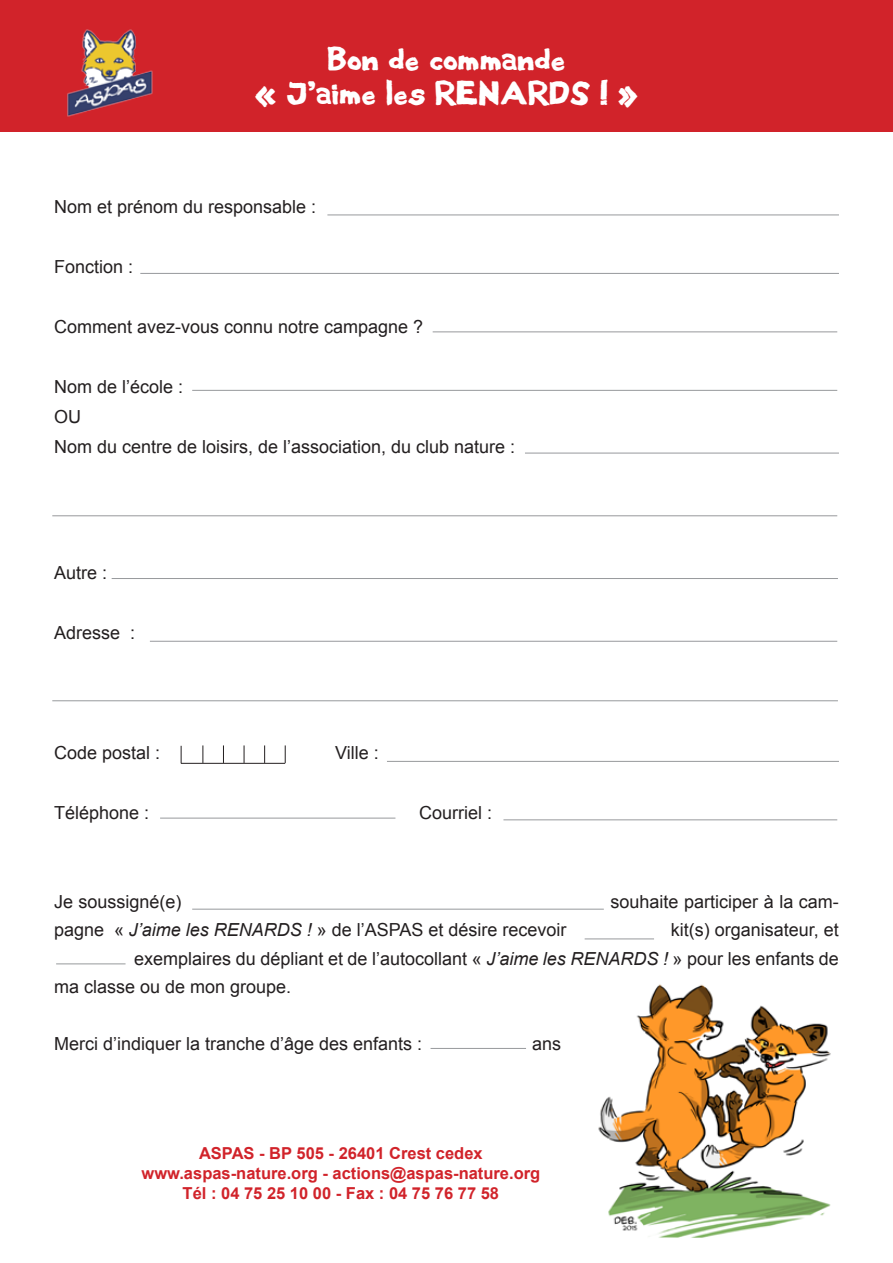
<style>
.page{position:relative;width:893px;height:1263px;background:#fff}
.page>*{position:absolute;margin:0;border:0;box-sizing:border-box;transform-origin:0 0}
.t1{font:28.5px "Black Metal Sans";color:#fff}
.t2{font:18px/28.5px "Arial";color:#231f20}
.t3{font:700 16.5px "Arial";color:#d1232a}
.s1{font-style:italic}
</style>
<div class="page">
<img style="left:598px;top:984px;width:233px;height:254px">
<div style="left:0;top:0;width:893px;height:132px;background:#d1232a"></div>
<hr style="left:327px;top:215px;width:512px;height:1px;background:#97999c">
<hr style="left:140px;top:273px;width:699px;height:1px;background:#97999c">
<hr style="left:433px;top:332px;width:404px;height:1px;background:#97999c">
<hr style="left:112px;top:578px;width:726px;height:1px;background:#97999c">
<hr style="left:150px;top:641px;width:687px;height:1px;background:#97999c">
<hr style="left:52px;top:700px;width:786px;height:1px;background:#97999c">
<hr style="left:192px;top:390px;width:645px;height:1px;background:#97999c">
<hr style="left:525px;top:453px;width:314px;height:1px;background:#97999c">
<hr style="left:52px;top:515px;width:785px;height:1px;background:#97999c">
<hr style="left:503px;top:819px;width:334px;height:1px;background:#97999c">
<hr style="left:160px;top:818px;width:235px;height:1px;background:#97999c">
<hr style="left:192px;top:909px;width:412px;height:1px;background:#97999c">
<hr style="left:585px;top:939px;width:69px;height:1px;background:#97999c">
<hr style="left:56px;top:964px;width:70px;height:1px;background:#97999c">
<hr style="left:431px;top:1048px;width:95px;height:1px;background:#97999c">
<hr style="left:387px;top:761px;width:452px;height:1px;background:#97999c">
<hr style="left:181px;top:763px;width:104px;height:1px;background:#231f20">
<svg style="left:181px;top:746px;width:1px;height:17px"></svg>
<svg style="left:203px;top:745px;width:1px;height:18px"></svg>
<svg style="left:223px;top:745px;width:1px;height:18px"></svg>
<svg style="left:244px;top:745px;width:1px;height:18px"></svg>
<svg style="left:264px;top:745px;width:1px;height:18px"></svg>
<svg style="left:285px;top:745px;width:1px;height:18px"></svg>
<img style="left:67px;top:29px;width:86px;height:88px">
<p class="t1" style="left:327px;top:38px;width:240px">Bon de commande</p>
<p class="t1" style="left:255px;top:72px;width:385px">« J’aime les RENARDS ! »</p>
<p class="t2" style="left:54px;top:193px;width:264px">Nom et prénom du responsable :</p>
<p class="t2" style="left:54px;top:253px;width:81px">Fonction :</p>
<p class="t2" style="left:54px;top:313px;width:371px">Comment avez-vous connu notre campagne ?</p>
<p class="t2" style="left:54px;top:373px;width:131px">Nom de l’école :</p>
<p class="t2" style="left:54px;top:403px;width:28px">OU</p>
<p class="t2" style="left:54px;top:433px;width:463px">Nom du centre de loisirs, de l’association, du club nature :</p>
<p class="t2" style="left:54px;top:559px;width:55px">Autre :</p>
<p class="t2" style="left:54px;top:619px;width:83px">Adresse :</p>
<p class="t2" style="left:54px;top:739px;width:108px">Code postal :</p>
<p class="t2" style="left:335px;top:739px;width:45px">Ville :</p>
<p class="t2" style="left:54px;top:799px;width:97px">Téléphone :</p>
<p class="t2" style="left:419px;top:799px;width:75px">Courriel :</p>
<p class="t2" style="left:54px;top:887px;width:129px">Je soussigné(e)</p>
<p class="t2" style="left:611px;top:887px;width:230px">souhaite participer à la cam-</p>
<p class="t2" style="left:54px;top:916px;width:514px">pagne « <span class="s1">J’aime les RENARDS !</span> » de l’ASPAS et désire recevoir</p>
<p class="t2" style="left:671px;top:916px;width:170px">kit(s) organisateur, et</p>
<p class="t2" style="left:54px;top:944px;width:786px;text-indent:80px">exemplaires du dépliant et de l’autocollant « <span class="s1">J’aime les RENARDS !</span> » pour les enfants de ma classe ou de mon groupe.</p>
<p class="t2" style="left:54px;top:1030px;width:370px">Merci d’indiquer la tranche d’âge des enfants :</p>
<p class="t2" style="left:532px;top:1030px;width:31px">ans</p>
<p class="t3" style="left:199px;top:1142px;width:285px">ASPAS - BP 505 - 26401 Crest cedex</p>
<p class="t3" style="left:142px;top:1162px;width:400px">www.aspas-nature.org - actions@aspas-nature.org</p>
<p class="t3" style="left:183px;top:1182px;width:318px">Tél : 04 75 25 10 00 - Fax : 04 75 76 77 58</p>
</div>
